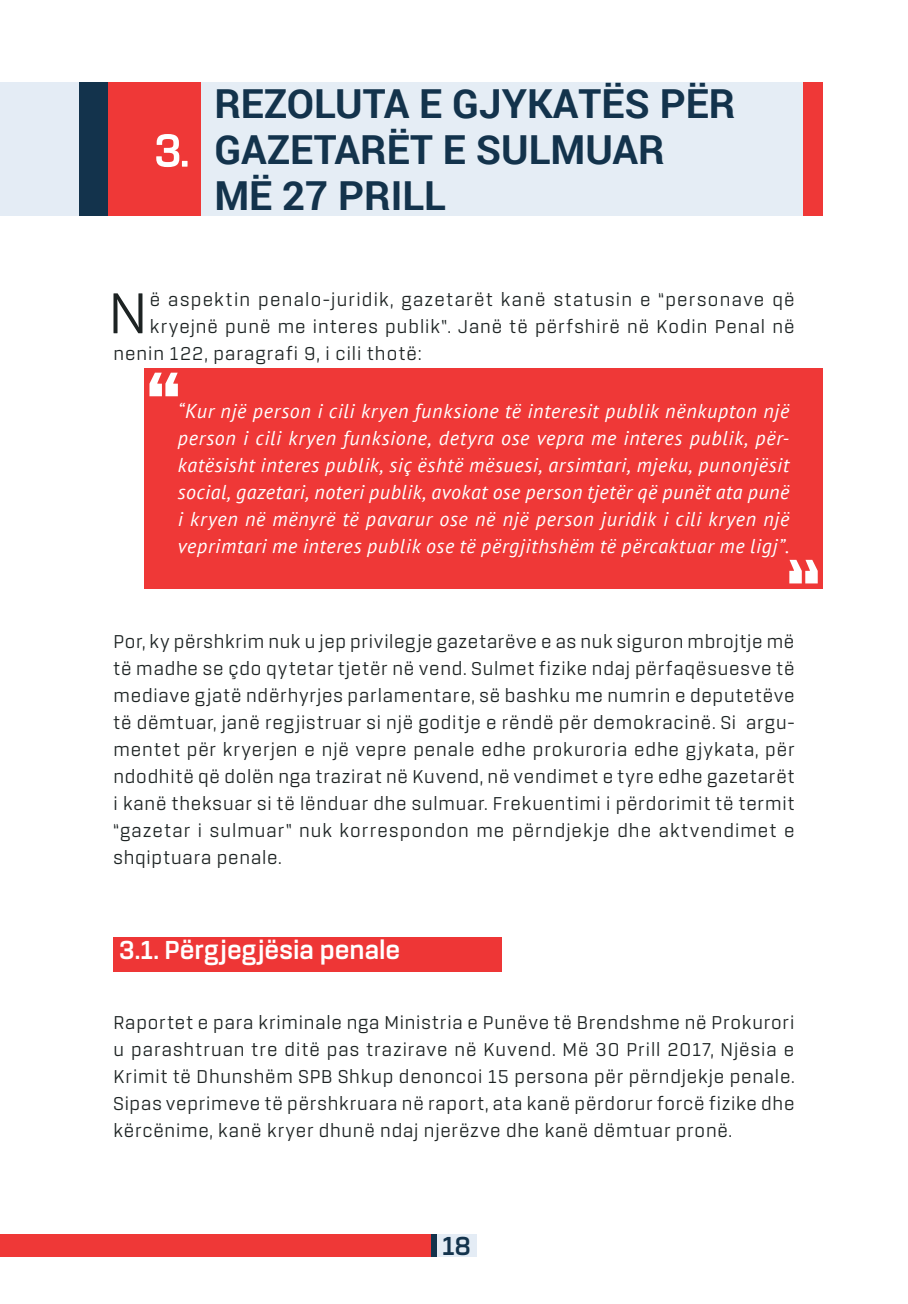
<style>
.page{position:relative;width:908px;height:1304px;background:#fff}
.page>*{position:absolute;margin:0;border:0;box-sizing:border-box;transform-origin:0 0}
.Body_Text{font:61.8px "Rogan";color:#1d2323}
.t1{font:700 50px "Rogan";color:#fff}
.t2{font:700 40px/46px "Roboto";color:#13334c}
.Body_Text-2{font:700 28px "Rogan";color:#fff}
.t3{font:700 28px "Rogan";color:#13334c}
.Body_Text-3{font:20px/27px "Rogan";letter-spacing:.05em;color:#1d2323;text-align:justify}
.Body_Text-4{font:italic 20px/27px "PT Sans";letter-spacing:.035em;color:#fff;text-align:justify}
</style>
<div class="page">
<div style="left:431px;top:1234px;width:45px;height:23px;background:#e4ecf5"></div>
<div style="left:0;top:1234px;width:431px;height:23px;background:#ef3837"></div>
<div style="left:431px;top:1234px;width:6px;height:23px;background:#13334c"></div>
<div style="left:144px;top:368px;width:678px;height:220px;background:#ef3837"></div>
<svg style="left:149px;top:373px;width:29px;height:23px"></svg>
<svg style="left:789px;top:560px;width:28px;height:23px"></svg>
<div style="left:113px;top:937px;width:388px;height:35px;background:#ee3636"></div>
<div style="left:200px;top:82px;width:603px;height:134px;background:#e5edf5"></div>
<div style="left:803px;top:82px;width:19px;height:134px;background:#ef3837"></div>
<div style="left:107px;top:82px;width:93px;height:134px;background:#ef3837"></div>
<div style="left:79px;top:82px;width:28px;height:134px;background:#13334c"></div>
<div style="left:0;top:82px;width:79px;height:134px;background:#e4ecf5"></div>
<p class="t1" style="left:154px;top:122px;width:37px">3.</p>
<p class="t2" style="left:214px;top:80px;width:522px">REZOLUTA E GJYKATËS PËR<br>GAZETARËT E SULMUAR<br>MË 27 PRILL</p>
<p class="Body_Text" style="left:108px;top:279px;width:40px">N</p>
<p class="Body_Text-3" style="left:150px;top:286px;width:646px">ë aspektin penalo-juridik, gazetarët kanë statusin e “personave që</p>
<p class="Body_Text-3" style="left:150px;top:313px;width:646px">kryejnë punë me interes publik”. Janë të përfshirë në Kodin Penal në</p>
<p class="Body_Text-3" style="left:113px;top:340px;width:309px">nenin 122, paragrafi 9, i cili thotë:</p>
<p class="Body_Text-4" style="left:178px;top:397px;width:612px">“Kur një person i cili kryen funksione të interesit publik nënkupton një person i cili kryen funksione, detyra ose vepra me interes publik, për&shy;katësisht interes publik, siç është mësuesi, arsimtari, mjeku, punonjësit social, gazetari, noteri publik, avokat ose person tjetër që punët ata punë i kryen në mënyrë të pavarur ose në një person juridik i cili kryen një veprimtari me interes publik ose të përgjithshëm të përcaktuar me ligj”.</p>
<p class="Body_Text-3" style="left:113px;top:628px;width:682px">Por, ky përshkrim nuk u jep privilegje gazetarëve e as nuk siguron mbrojtje më të madhe se çdo qytetar tjetër në vend. Sulmet fizike ndaj përfaqësuesve të mediave gjatë ndërhyrjes parlamentare, së bashku me numrin e deputetëve të dëmtuar, janë regjistruar si një goditje e rëndë për demokracinë. Si argu&shy;mentet për kryerjen e një vepre penale edhe prokuroria edhe gjykata, për ndodhitë që dolën nga trazirat në Kuvend, në vendimet e tyre edhe gazetarët i kanë theksuar si të lënduar dhe sulmuar. Frekuentimi i përdorimit të termit “gazetar i sulmuar” nuk korrespondon me përndjekje dhe aktvendimet e shqiptuara penale.</p>
<p class="Body_Text-2" style="left:119px;top:934px;width:282px">3.1. Përgjegjësia penale</p>
<p class="Body_Text-3" style="left:113px;top:1009px;width:682px">Raportet e para kriminale nga Ministria e Punëve të Brendshme në Prokurori u parashtruan tre ditë pas trazirave në Kuvend. Më 30 Prill 2017, Njësia e Krimit të Dhunshëm SPB Shkup denoncoi 15 persona për përndjekje penale.<br>Sipas veprimeve të përshkruara në raport, ata kanë përdorur forcë fizike dhe kërcënime, kanë kryer dhunë ndaj njerëzve dhe kanë dëmtuar pronë.</p>
<p class="t3" style="left:442px;top:1230px;width:30px">18</p>
</div>
